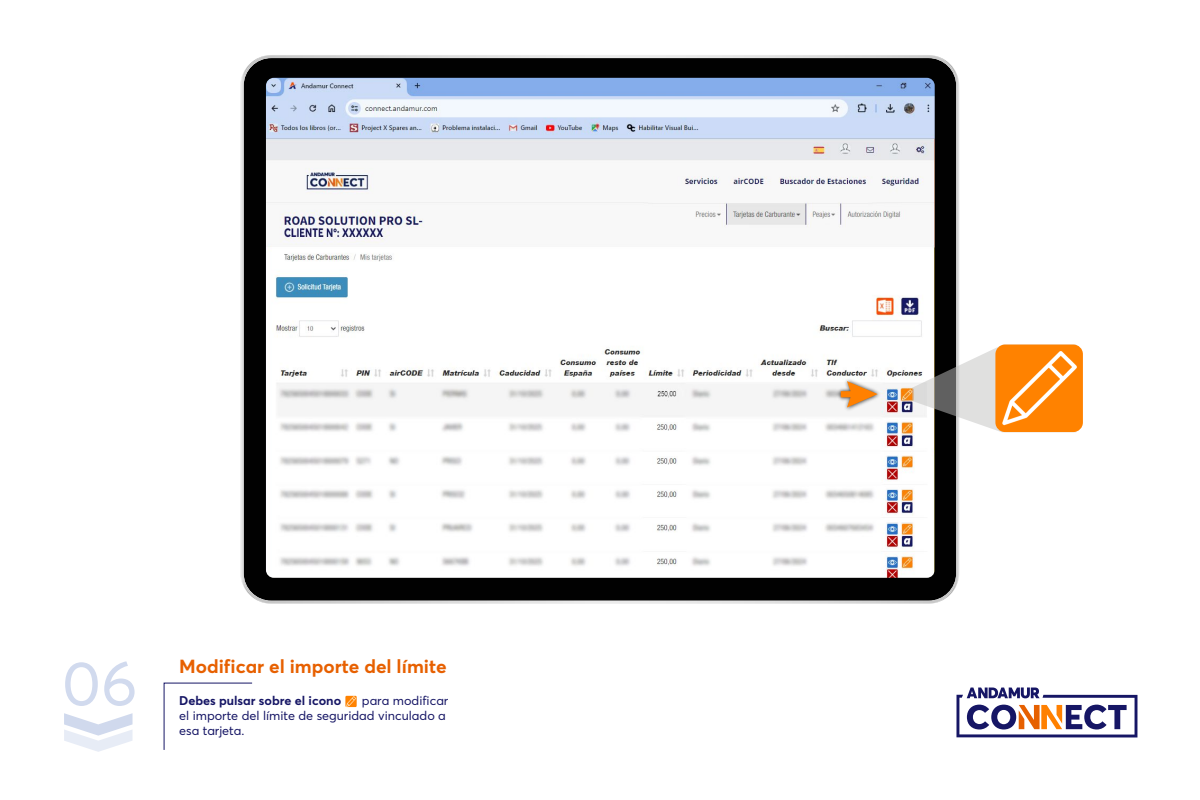
<style>
.page{position:relative;width:1200px;height:800px;background:#fff}
.page>*{position:absolute;margin:0;border:0;box-sizing:border-box;transform-origin:0 0}
.t1{font:62.5px "Averta";color:#d1daee}
.t2{font:700 18.75px "Averta";color:#e76000}
.t3{font:12.5px/15px "Averta";color:#161665}
.t4{font:700 12.5px "Averta";color:#161665}
</style>
<div class="page">
<svg style="left:163px;top:682px;width:90px;height:68px"></svg>
<svg style="left:64px;top:713px;width:69px;height:39px"></svg>
<svg style="left:956px;top:687px;width:181px;height:50px"></svg>
<svg style="left:345px;top:696px;width:12px;height:11px"></svg>
<svg style="left:241px;top:55px;width:835px;height:549px"></svg>
<img style="left:995px;top:345px;width:88px;height:87px">
<h1 class="t1" style="left:62px;top:641px;width:77px">06</h1>
<h2 class="t2" style="left:179px;top:654px;width:269px">Modificar el importe del límite</h2>
<p class="t3" style="left:179px;top:692px;width:271px;text-indent:183px">para modificar el importe del límite de seguridad vinculado a esa tarjeta.</p>
<p class="t4" style="left:179px;top:692px;width:164px">Debes pulsar sobre el icono</p>
</div>
